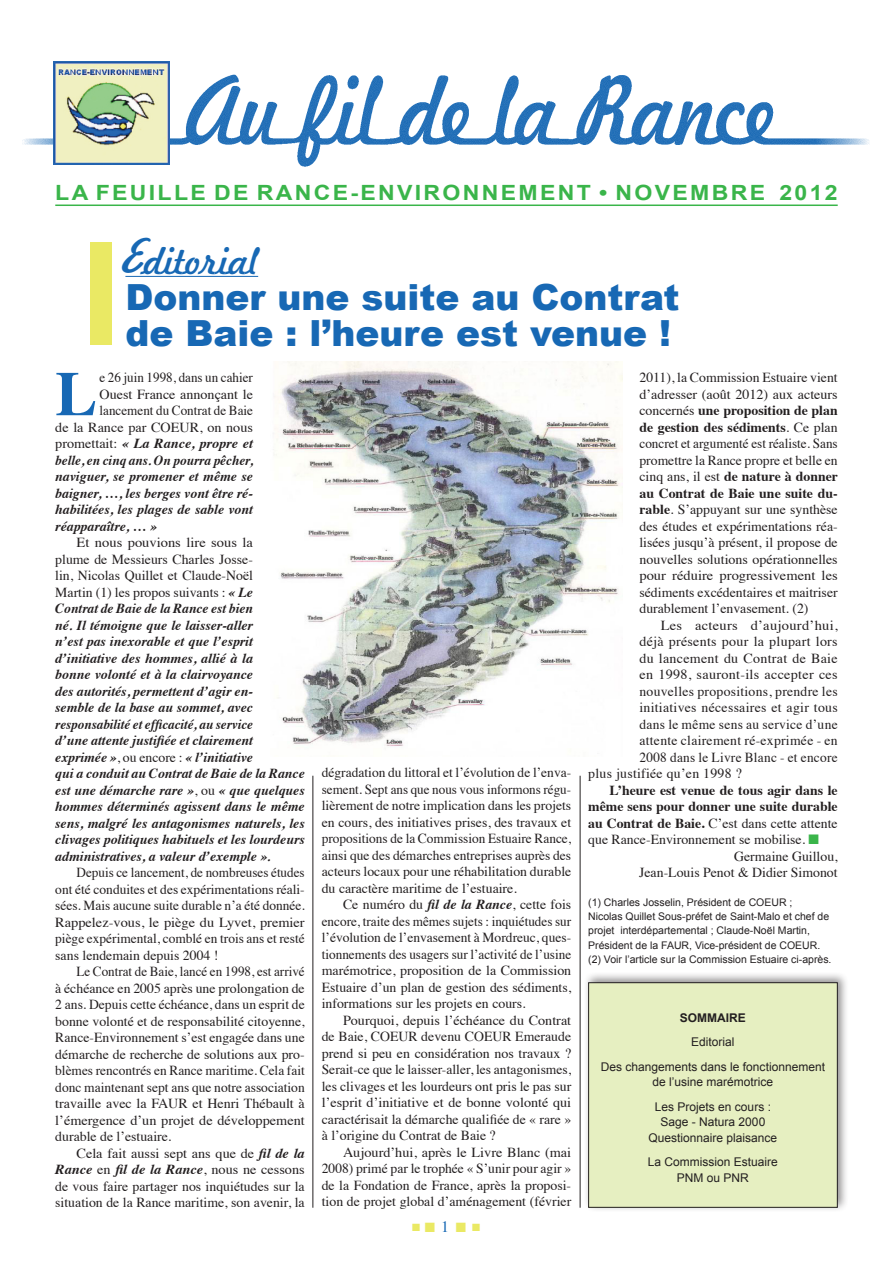
<style>
.page{position:relative;width:893px;height:1263px;background:#fff}
.page>*{position:absolute;margin:0;border:0;box-sizing:border-box;transform-origin:0 0}
.t1{font:700 62.7px "Times";color:#1768b4}
.t2{font:900 36px/36px "Arial";color:#1768b4}
.t3{font:36px "Freehand 521 BT Regular C";color:#1768b4;scale:1.2 1}
.t4{font:700 21px "Arial";letter-spacing:.1em;color:#3ab54a;scale:1.1 1}
.t5{font:15.75px "Times";color:#1768b4}
.t6{font:13.8px/16.5px "Times";color:#231f20;text-align:justify}
.t7{font:italic 700 13.8px/16.5px "Times";color:#231f20}
.t8{font:13.8px/16.5px "Times";color:#231f20;text-align:justify;scale:.95 1}
.t9{font:13.8px "Times";letter-spacing:.02em;color:#231f20}
.t10{font:700 13.8px "Times";color:#231f20}
.t11{font:italic 700 13.8px "Times";color:#231f20;scale:.96 1}
.t12{font:13.8px "Times";letter-spacing:.02em;color:#231f20;scale:1.05 1}
.t13{font:12px/24.3px "Arial";color:#231f20;text-align:center}
.t14{font:700 12px "Arial";color:#231f20}
.t15{font:10.5px/14.2px "Arial";color:#231f20}
.s1{font-weight:400;font-style:normal}
.s2{font-weight:700;font-style:italic}
.s3{color:#eae964}
.s4{font-weight:700}
.s5{color:#3ab54a}
</style>
<div class="page">
<img style="left:128px;top:61px;width:741px;height:106px">
<img style="left:22px;top:61px;width:106px;height:104px">
<hr style="left:55px;top:204px;width:783px;height:2px;background:#3ab54a">
<img style="left:53px;top:62px;width:116px;height:102px">
<div style="left:583px;top:971px;width:266px;height:242px;background:#231f20;opacity:.5"></div>
<div style="left:589px;top:983px;width:248px;height:224px;background:#e6efc1"></div>
<div style="left:588px;top:982px;width:250px;height:226px;border:1px solid #231f20"></div>
<hr style="left:125px;top:276px;width:133px;height:1px;background:#1768b4">
<div style="left:90px;top:242px;width:22px;height:103px;background:#eae964"></div>
<img style="left:273px;top:361px;width:349px;height:385px">
<hr style="left:312px;top:776px;width:1px;height:432px;background:#231f20">
<hr style="left:580px;top:776px;width:1px;height:432px;background:#231f20">
<h3 class="t4" style="left:55px;top:179px;width:713px">LA FEUILLE DE RANCE-ENVIRONNEMENT • NOVEMBRE 2012</h3>
<h2 class="t3" style="left:125px;top:237px;width:112px">Editorial</h2>
<h2 class="t2" style="left:125px;top:278px;width:556px">Donner une suite au Contrat de Baie : l’heure est venue !</h2>
<h1 class="t1" style="left:55px;top:334px;width:43px">L</h1>
<p class="t8" style="left:100px;top:368px;width:163px">e 26 juin 1998, dans un cahier</p>
<p class="t6" style="left:100px;top:385px;width:155px">Ouest France annonçant le</p>
<p class="t8" style="left:100px;top:401px;width:163px">lancement du Contrat de Baie</p>
<p class="t6" style="left:55px;top:418px;width:199px">de la Rance par COEUR, on nous</p>
<p class="t7" style="left:55px;top:434px;width:199px"><span class="s1">promettait:</span> « La Rance, propre et</p>
<p class="t11" style="left:55px;top:447px;width:207px">belle, en cinq ans. On pourra pêcher,</p>
<p class="t7" style="left:55px;top:467px;width:199px">naviguer, se promener et même se</p>
<p class="t7" style="left:55px;top:484px;width:199px">baigner, …, les berges vont être ré-</p>
<p class="t7" style="left:55px;top:500px;width:199px">habilitées, les plages de sable vont</p>
<p class="t7" style="left:55px;top:517px;width:103px">réapparaître, … »</p>
<p class="t7" style="left:55px;top:533px;width:251px;text-indent:21px"><span class="s1">Et nous pouvions lire sous la<br>plume de Messieurs Charles Josse-<br>lin, Nicolas Quillet et Claude-Noël<br>Martin (1) les propos suivants :</span> « Le<br>Contrat de Baie de la Rance est bien<br>né. Il témoigne que le laisser-aller<br>n’est pas inexorable et que l’esprit d’initiative des hommes, allié à la<br>bonne volonté et à la clairvoyance<br>des autorités, permettent d’agir en-<br>semble de la base au sommet, avec responsabilité et efficacité, au service<br>d’une attente justifiée et clairement exprimée »<span class="s1">, ou encore :</span> « l’initiative<br>qui a conduit au Contrat de Baie de la Rance est une démarche rare »<span class="s1">, ou</span> « que quelques hommes déterminés agissent dans le même sens, malgré les antagonismes naturels, les clivages politiques habituels et les lourdeurs administratives, a valeur d’exemple ».</p>
<p class="t8" style="left:55px;top:863px;width:264px;text-indent:21px">Depuis ce lancement, de nombreuses études ont été conduites et des expérimentations réali&shy;sées. Mais aucune suite durable n’a été donnée.<br>Rappelez-vous, le piège du Lyvet, premier piège expérimental, comblé en trois ans et resté sans lendemain depuis 2004 !</p>
<p class="t8" style="left:55px;top:962px;width:264px;text-indent:21px">Le Contrat de Baie, lancé en 1998, est arrivé à échéance en 2005 après une prolongation de 2 ans. Depuis cette échéance, dans un esprit de bonne volonté et de responsabilité citoyenne, Rance-Environnement s’est engagée dans une démarche de recherche de solutions aux pro&shy;blèmes rencontrés en Rance maritime. Cela fait donc maintenant sept ans que notre association travaille avec la FAUR et Henri Thébault à l’émergence d’un projet de développement durable de l’estuaire.</p>
<p class="t6" style="left:55px;top:1144px;width:251px;text-indent:21px">Cela fait aussi sept ans que de <span class="s2">fil de la Rance</span> en <span class="s2">fil de la Rance</span>, nous ne cessons de vous faire partager nos inquiétudes sur la situation de la Rance maritime, son avenir, la</p>
<p class="t6" style="left:322px;top:763px;width:251px">dégradation du littoral et l’évolution de l’enva&shy;sement. Sept ans que nous vous informons régu&shy;lièrement de notre implication dans les projets en cours, des initiatives prises, des travaux et propositions de la Commission Estuaire Rance, ainsi que des démarches entreprises auprès des acteurs locaux pour une réhabilitation durable du caractère maritime de l’estuaire.</p>
<p class="t6" style="left:322px;top:895px;width:251px;text-indent:21px">Ce numéro du <span class="s2">fil de la Rance</span>, cette fois encore, traite des mêmes sujets : inquiétudes sur l’évolution de l’envasement à Mordreuc, ques&shy;tionnements des usagers sur l’activité de l’usine marémotrice, proposition de la Commission Estuaire d’un plan de gestion des sédiments, informations sur les projets en cours.</p>
<p class="t6" style="left:322px;top:1011px;width:251px;text-indent:21px">Pourquoi, depuis l’échéance du Contrat de Baie, COEUR devenu COEUR Emeraude prend si peu en considération nos travaux ?<br>Serait-ce que le laisser-aller, les antagonismes, les clivages et les lourdeurs ont pris le pas sur l’esprit d’initiative et de bonne volonté qui caractérisait la démarche qualifiée de « rare » à l’origine du Contrat de Baie ?</p>
<p class="t6" style="left:322px;top:1143px;width:251px;text-indent:21px">Aujourd’hui, après le Livre Blanc (mai 2008) primé par le trophée « S’unir pour agir » de la Fondation de France, après la proposi&shy;tion de projet global d’aménagement (février</p>
<p class="t5" style="left:412px;top:1212px;width:69px"><span class="s3">■■</span>1<span class="s3">■</span> <span class="s3">■</span></p>
<p class="t6" style="left:639px;top:368px;width:200px">2011), la Commission Estuaire vient d’adresser (août 2012) aux acteurs concernés <span class="s4">une proposition de plan de gestion des sédiments</span>. Ce plan concret et argumenté est réaliste. Sans promettre la Rance propre et belle en cinq ans, il est <span class="s4">de nature à donner au Contrat de Baie une suite du&shy;rable</span>. S’appuyant sur une synthèse des études et expérimentations réa&shy;lisées jusqu’à présent, il propose de nouvelles solutions opérationnelles pour réduire progressivement les sédiments excédentaires et maitriser durablement l’envasement. (2)</p>
<p class="t12" style="left:661px;top:612px;width:170px">Les acteurs d’aujourd’hui,</p>
<p class="t9" style="left:639px;top:629px;width:200px">déjà présents pour la plupart lors</p>
<p class="t9" style="left:639px;top:645px;width:200px">du lancement du Contrat de Baie</p>
<p class="t9" style="left:639px;top:662px;width:200px">en 1998, sauront-ils accepter ces</p>
<p class="t9" style="left:639px;top:678px;width:200px">nouvelles propositions, prendre les</p>
<p class="t9" style="left:639px;top:695px;width:200px">initiatives nécessaires et agir tous</p>
<p class="t9" style="left:639px;top:711px;width:200px">dans le même sens au service d’une</p>
<p class="t9" style="left:639px;top:728px;width:200px">attente clairement ré-exprimée - en</p>
<p class="t9" style="left:639px;top:744px;width:200px">2008 dans le Livre Blanc - et encore</p>
<p class="t9" style="left:588px;top:761px;width:155px">plus justifiée qu’en 1998 ?</p>
<p class="t10" style="left:609px;top:777px;width:230px">L’heure est venue de tous agir dans le</p>
<p class="t10" style="left:588px;top:793px;width:251px">même sens pour donner une suite durable</p>
<p class="t6" style="left:588px;top:814px;width:251px"><span class="s4">au Contrat de Baie.</span> C’est dans cette attente</p>
<p class="t6" style="left:588px;top:830px;width:232px">que Rance-Environnement se mobilise. <span class="s5">■</span></p>
<p class="t6" style="left:734px;top:847px;width:105px">Germaine Guillou,</p>
<p class="t6" style="left:639px;top:863px;width:200px">Jean-Louis Penot &amp; Didier Simonot</p>
<p class="t15" style="left:588px;top:895px;width:245px">(1) Charles Josselin, Président de COEUR ;<br>Nicolas Quillet Sous-préfet de Saint-Malo et chef de projet interdépartemental ; Claude-Noël Martin, Président de la FAUR, Vice-président de COEUR. (2) Voir l’article sur la Commission Estuaire ci-après.</p>
<p class="t14" style="left:680px;top:1010px;width:67px">SOMMAIRE</p>
<p class="t13" style="left:601px;top:1030px;width:226px">Editorial<br>Des changements dans le fonctionnement</p>
<p class="t13" style="left:653px;top:1070px;width:122px;text-align:left">de l’usine marémotrice<br>Les Projets en cours :</p>
<p class="t13" style="left:649px;top:1114px;width:130px;line-height:15.8px">Sage - Natura 2000<br>Questionnaire plaisance</p>
<p class="t13" style="left:648px;top:1154px;width:132px;line-height:15.8px">La Commission Estuaire<br>PNM ou PNR</p>
</div>
